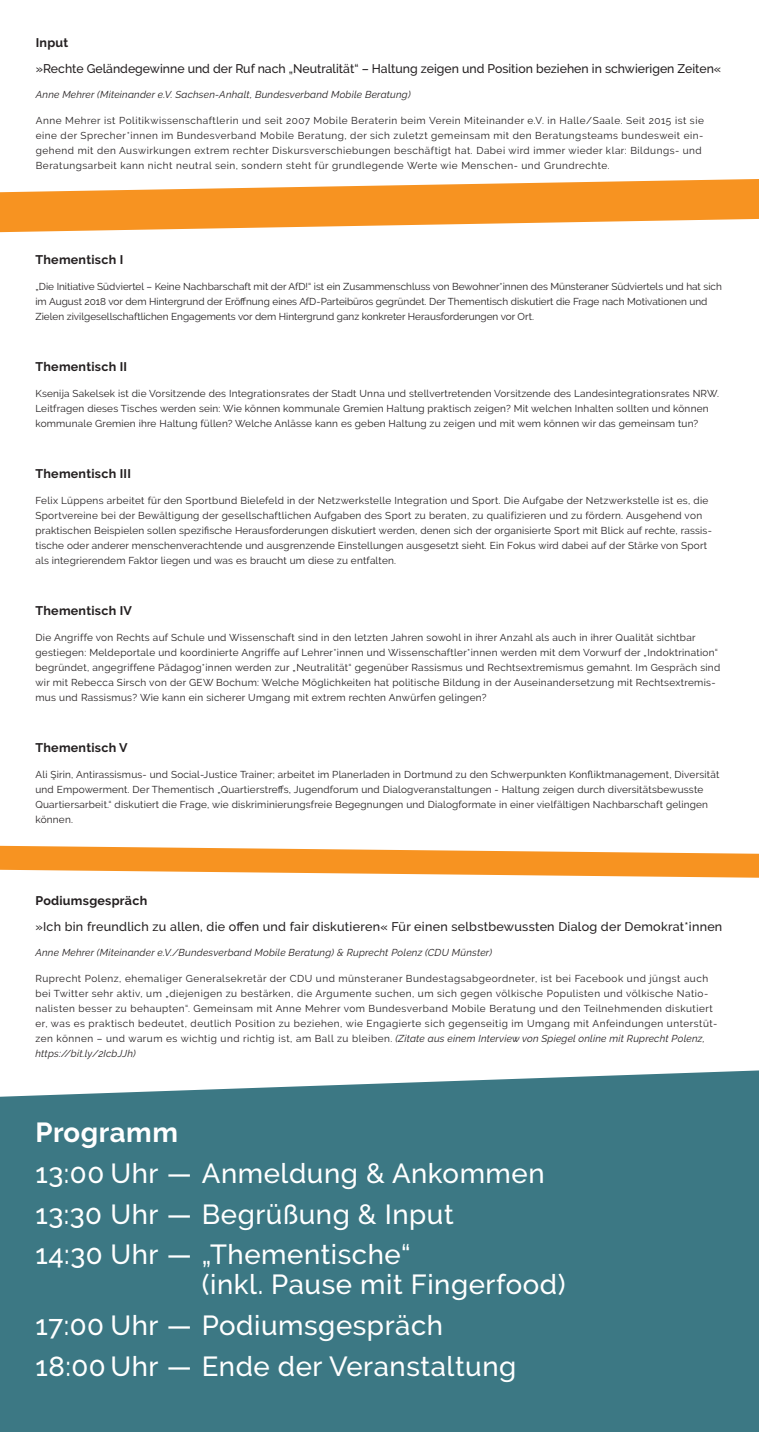
<style>
.page{position:relative;width:759px;height:1432px;background:#fff}
.page>*{position:absolute;margin:0;border:0;box-sizing:border-box;transform-origin:0 0}
.t1{font:500 27.5px/40.6px "Raleway";letter-spacing:.02em;color:#fff}
.t2{font:700 27.5px "Raleway";letter-spacing:.02em;color:#fff}
.t3{font:500 12.5px "Raleway";color:#231f20}
.t4{font:500 12.5px "Raleway";letter-spacing:.02em;color:#231f20}
.t5{font:700 12.5px "Raleway";letter-spacing:.02em;color:#231f20}
.t6{font:10px/15px "Raleway";letter-spacing:.025em;color:#231f20}
.t7{font:10px/15px "Raleway";letter-spacing:.05em;color:#231f20}
.t8{font:10px/15px "Raleway";color:#231f20}
.t9{font:italic 10px "Raleway";letter-spacing:.02em;color:#231f20}
.s1{font-style:italic}
</style>
<div class="page">
<div style="left:0;top:1070px;width:758px;height:361px;background:#3c7884"></div>
<svg style="left:0;top:846px;width:758px;height:31px"></svg>
<svg style="left:0;top:179px;width:758px;height:53px"></svg>
<p class="t5" style="left:36px;top:36px;width:34px">Input</p>
<p class="t3" style="left:36px;top:61px;width:686px">»Rechte Geländegewinne und der Ruf nach „Neutralität“ – Haltung zeigen und Position beziehen in schwierigen Zeiten«</p>
<p class="t9" style="left:36px;top:89px;width:376px">Anne Mehrer (Miteinander e.V. Sachsen-Anhalt, Bundesverband Mobile Beratung)</p>
<p class="t7" style="left:36px;top:113px;width:669px">Anne Mehrer ist Politikwissenschaftlerin und seit 2007 Mobile Beraterin beim Verein Miteinander e.V. in Halle/Saale. Seit 2015 ist sie eine der Sprecher*innen im Bundesverband Mobile Beratung, der sich zuletzt gemeinsam mit den Beratungsteams bundesweit ein&shy;gehend mit den Auswirkungen extrem rechter Diskursverschiebungen beschäftigt hat. Dabei wird immer wieder klar: Bildungs- und Beratungsarbeit kann nicht neutral sein, sondern steht für grundlegende Werte wie Menschen- und Grundrechte.</p>
<p class="t5" style="left:35px;top:253px;width:89px">Thementisch I</p>
<p class="t8" style="left:35px;top:279px;width:687px">„Die Initiative Südviertel – Keine Nachbarschaft mit der AfD!“ ist ein Zusammenschluss von Bewohner*innen des Münsteraner Südviertels und hat sich im August 2018 vor dem Hintergrund der Eröffnung eines AfD-Parteibüros gegründet. Der Thementisch diskutiert die Frage nach Motivationen und<br>Zielen zivilgesellschaftlichen Engagements vor dem Hintergrund ganz konkreter Herausforderungen vor Ort.</p>
<p class="t5" style="left:35px;top:360px;width:93px">Thementisch II</p>
<p class="t6" style="left:35px;top:386px;width:684px">Ksenija Sakelsek ist die Vorsitzende des Integrationsrates der Stadt Unna und stellvertretenden Vorsitzende des Landesintegrationsrates NRW.<br>Leitfragen dieses Tisches werden sein: Wie können kommunale Gremien Haltung praktisch zeigen? Mit welchen Inhalten sollten und können kommunale Gremien ihre Haltung füllen? Welche Anlässe kann es geben Haltung zu zeigen und mit wem können wir das gemeinsam tun?</p>
<p class="t5" style="left:35px;top:466px;width:97px">Thementisch III</p>
<p class="t6" style="left:35px;top:493px;width:677px">Felix Lüppens arbeitet für den Sportbund Bielefeld in der Netzwerkstelle Integration und Sport. Die Aufgabe der Netzwerkstelle ist es, die Sportvereine bei der Bewältigung der gesellschaftlichen Aufgaben des Sport zu beraten, zu qualifizieren und zu fördern. Ausgehend von praktischen Beispielen sollen spezifische Herausforderungen diskutiert werden, denen sich der organisierte Sport mit Blick auf rechte, rassis&shy;tische oder anderer menschenverachtende und ausgrenzende Einstellungen ausgesetzt sieht. Ein Fokus wird dabei auf der Stärke von Sport als integrierendem Faktor liegen und was es braucht um diese zu entfalten.</p>
<p class="t5" style="left:35px;top:603px;width:98px">Thementisch IV</p>
<p class="t6" style="left:35px;top:629px;width:686px">Die Angriffe von Rechts auf Schule und Wissenschaft sind in den letzten Jahren sowohl in ihrer Anzahl als auch in ihrer Qualität sichtbar gestiegen: Meldeportale und koordinierte Angriffe auf Lehrer*innen und Wissenschaftler*innen werden mit dem Vorwurf der „Indoktrination“ begründet, angegriffene Pädagog*innen werden zur „Neutralität“ gegenüber Rassismus und Rechtsextremismus gemahnt. Im Gespräch sind wir mit Rebecca Sirsch von der GEW Bochum: Welche Möglichkeiten hat politische Bildung in der Auseinandersetzung mit Rechtsextremis&shy;mus und Rassismus? Wie kann ein sicherer Umgang mit extrem rechten Anwürfen gelingen?</p>
<p class="t5" style="left:35px;top:740px;width:94px">Thementisch V</p>
<p class="t6" style="left:35px;top:766px;width:685px">Ali Şirin, Antirassismus- und Social-Justice Trainer; arbeitet im Planerladen in Dortmund zu den Schwerpunkten Konfliktmanagement, Diversität und Empowerment. Der Thementisch „Quartierstreffs, Jugendforum und Dialogveranstaltungen - Haltung zeigen durch diversitätsbewusste Quartiersarbeit.“ diskutiert die Frage, wie diskriminierungsfreie Begegnungen und Dialogformate in einer vielfältigen Nachbarschaft gelingen können.</p>
<p class="t5" style="left:35px;top:893px;width:113px">Podiumsgespräch</p>
<p class="t4" style="left:35px;top:919px;width:688px">»Ich bin freundlich zu allen, die offen und fair diskutieren« Für einen selbstbewussten Dialog der Demokrat*innen</p>
<p class="t9" style="left:35px;top:947px;width:458px">Anne Mehrer (Miteinander e.V./Bundesverband Mobile Beratung) &amp; Ruprecht Polenz (CDU Münster)</p>
<p class="t7" style="left:35px;top:971px;width:683px">Ruprecht Polenz, ehemaliger Generalsekretär der CDU und münsteraner Bundestagsabgeordneter, ist bei Facebook und jüngst auch bei Twitter sehr aktiv, um „diejenigen zu bestärken, die Argumente suchen, um sich gegen völkische Populisten und völkische Natio&shy;nalisten besser zu behaupten“. Gemeinsam mit Anne Mehrer vom Bundesverband Mobile Beratung und den Teilnehmenden diskutiert er, was es praktisch bedeutet, deutlich Position zu beziehen, wie Engagierte sich gegenseitig im Umgang mit Anfeindungen unterstüt&shy;zen können – und warum es wichtig und richtig ist, am Ball zu bleiben. <span class="s1">(Zitate aus einem Interview von Spiegel online mit Ruprecht Polenz, https://bit.ly/2IcbJJh)</span></p>
<h1 class="t2" style="left:35px;top:1117px;width:144px">Programm</h1>
<h1 class="t1" style="left:35px;top:1153px;width:510px">13:00 Uhr — Anmeldung &amp; Ankommen<br>13:30 Uhr — Begrüßung &amp; Input<br>14:30 Uhr — „Thementische“</h1>
<h1 class="t1" style="left:35px;top:1264px;width:531px;text-indent:166px">(inkl. Pause mit Fingerfood)<br>17:00 Uhr — Podiumsgespräch<br>18:00 Uhr — Ende der Veranstaltung</h1>
</div>
